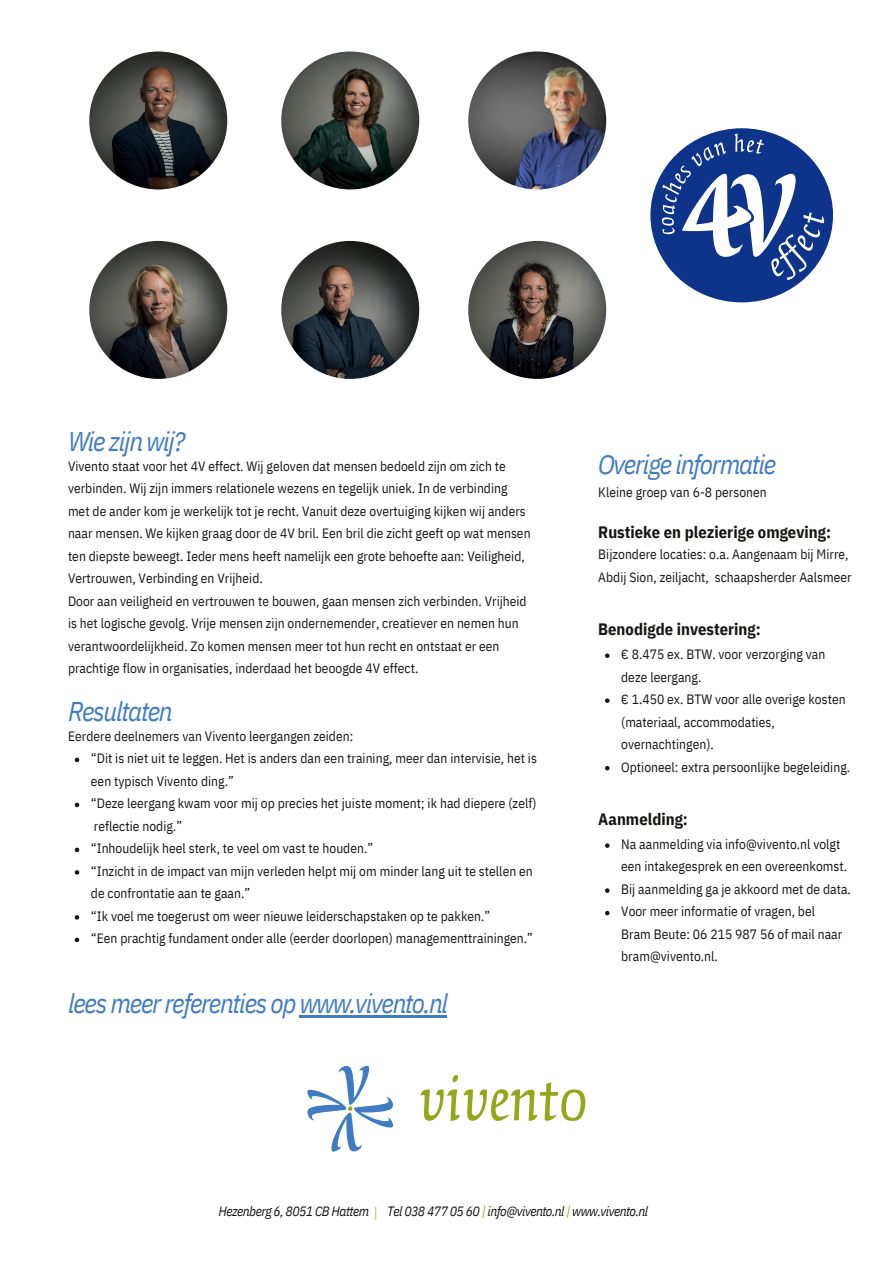
<style>
.page{position:relative;width:893px;height:1264px;background:#fff}
.page>*{position:absolute;margin:0;border:0;box-sizing:border-box;transform-origin:0 0}
.t1{font:italic 27px "IBM Plex Sans Cond";letter-spacing:-.045em;color:#407cc2}
.t2{font:700 16.5px "IBM Plex Sans Cond";color:#171615}
.t3{font:13.5px/22.5px "IBM Plex Sans Cond";color:#171615}
.t4{font:italic 13.5px "IBM Plex Sans Cond";letter-spacing:-.035em;color:#171615}
.s1{font-family:"Open Sans Condensed";font-weight:300;font-style:normal;color:#94a71b}
.s2{color:#94a71b}
</style>
<div class="page">
<svg style="left:307px;top:1065px;width:86px;height:86px"></svg>
<svg style="left:420px;top:1075px;width:165px;height:45px"></svg>
<svg style="left:75px;top:757px;width:4px;height:5px"></svg>
<svg style="left:75px;top:802px;width:4px;height:5px"></svg>
<svg style="left:75px;top:847px;width:4px;height:5px"></svg>
<svg style="left:75px;top:870px;width:4px;height:4px"></svg>
<svg style="left:75px;top:915px;width:4px;height:4px"></svg>
<svg style="left:75px;top:937px;width:4px;height:5px"></svg>
<svg style="left:605px;top:653px;width:4px;height:5px"></svg>
<svg style="left:605px;top:698px;width:4px;height:5px"></svg>
<svg style="left:605px;top:766px;width:4px;height:4px"></svg>
<svg style="left:605px;top:843px;width:4px;height:4px"></svg>
<svg style="left:605px;top:888px;width:4px;height:4px"></svg>
<svg style="left:605px;top:910px;width:4px;height:5px"></svg>
<hr style="left:300px;top:1015px;width:147px;height:2px;background:#407cc2">
<svg style="left:650px;top:128px;width:183px;height:174px"></svg>
<img style="left:89px;top:51px;width:138px;height:138px;border-radius:50%">
<img style="left:89px;top:241px;width:138px;height:138px;border-radius:50%">
<img style="left:281px;top:51px;width:138px;height:138px;border-radius:50%">
<img style="left:281px;top:241px;width:138px;height:138px;border-radius:50%">
<img style="left:468px;top:51px;width:138px;height:138px;border-radius:50%">
<img style="left:468px;top:241px;width:138px;height:138px;border-radius:50%">
<p class="t1" style="left:68px;top:423px;width:119px">Wie zijn wij?</p>
<p class="t3" style="left:68px;top:454px;width:441px">Vivento staat voor het 4V effect. Wij geloven dat mensen bedoeld zijn om zich te verbinden. Wij zijn immers relationele wezens en tegelijk uniek. In de verbinding</p>
<p class="t3" style="left:68px;top:499px;width:464px">met de ander kom je werkelijk tot je recht. Vanuit deze overtuiging kijken wij anders naar mensen. We kijken graag door de 4V bril. Een bril die zicht geeft op wat mensen ten diepste beweegt. Ieder mens heeft namelijk een grote behoefte aan: Veiligheid, Vertrouwen, Verbinding en Vrijheid.</p>
<p class="t3" style="left:68px;top:589px;width:460px">Door aan veiligheid en vertrouwen te bouwen, gaan mensen zich verbinden. Vrijheid is het logische gevolg. Vrije mensen zijn ondernemender, creatiever en nemen hun verantwoordelijkheid. Zo komen mensen meer tot hun recht en ontstaat er een prachtige flow in organisaties, inderdaad het beoogde 4V effect.</p>
<p class="t1" style="left:68px;top:693px;width:106px">Resultaten</p>
<p class="t3" style="left:68px;top:724px;width:287px">Eerdere deelnemers van Vivento leergangen zeiden:</p>
<p class="t3" style="left:91px;top:747px;width:447px">“Dit is niet uit te leggen. Het is anders dan een training, meer dan intervisie, het is een typisch Vivento ding.”</p>
<p class="t3" style="left:91px;top:792px;width:447px">“Deze leergang kwam voor mij op precies het juiste moment; ik had diepere (zelf) reflectie nodig.”</p>
<p class="t3" style="left:91px;top:837px;width:284px">“Inhoudelijk heel sterk, te veel om vast te houden.”</p>
<p class="t3" style="left:91px;top:859px;width:443px">“Inzicht in de impact van mijn verleden helpt mij om minder lang uit te stellen en de confrontatie aan te gaan.”</p>
<p class="t3" style="left:91px;top:904px;width:401px">“Ik voel me toegerust om weer nieuwe leiderschapstaken op te pakken.”</p>
<p class="t3" style="left:91px;top:926px;width:443px">“Een prachtig fundament onder alle (eerder doorlopen) managementtrainingen.”</p>
<p class="t1" style="left:68px;top:985px;width:382px">lees meer referenties op www.vivento.nl</p>
<p class="t1" style="left:598px;top:446px;width:179px">Overige informatie</p>
<p class="t3" style="left:598px;top:480px;width:170px">Kleine groep van 6-8 personen</p>
<p class="t2" style="left:598px;top:521px;width:234px">Rustieke en plezierige omgeving:</p>
<p class="t3" style="left:598px;top:543px;width:255px">Bijzondere locaties: o.a. Aangenaam bij Mirre,<br>Abdij Sion, zeiljacht, schaapsherder Aalsmeer</p>
<p class="t2" style="left:598px;top:618px;width:164px">Benodigde investering:</p>
<p class="t3" style="left:621px;top:642px;width:206px">€ 8.475 ex. BTW. voor verzorging van deze leergang.</p>
<p class="t3" style="left:621px;top:687px;width:226px">€ 1.450 ex. BTW voor alle overige kosten (materiaal, accommodaties, overnachtingen).</p>
<p class="t3" style="left:621px;top:755px;width:230px">Optioneel: extra persoonlijke begeleiding.</p>
<p class="t2" style="left:598px;top:808px;width:91px">Aanmelding:</p>
<p class="t3" style="left:621px;top:832px;width:227px">Na aanmelding via info@vivento.nl volgt een intakegesprek en een overeenkomst.</p>
<p class="t3" style="left:621px;top:877px;width:231px">Bij aanmelding ga je akkoord met de data.</p>
<p class="t3" style="left:621px;top:900px;width:222px">Voor meer informatie of vragen, bel<br>Bram Beute: 06 215 987 56 of mail naar bram@vivento.nl.</p>
<p class="t4" style="left:218px;top:1202px;width:161px">Hezenberg 6, 8051 CB Hattem <span class="s1">|</span></p>
<p class="t4" style="left:387px;top:1202px;width:262px">Tel 038 477 05 60 <span class="s2">|</span> info@vivento.nl <span class="s2">|</span> www.vivento.nl</p>
</div>
